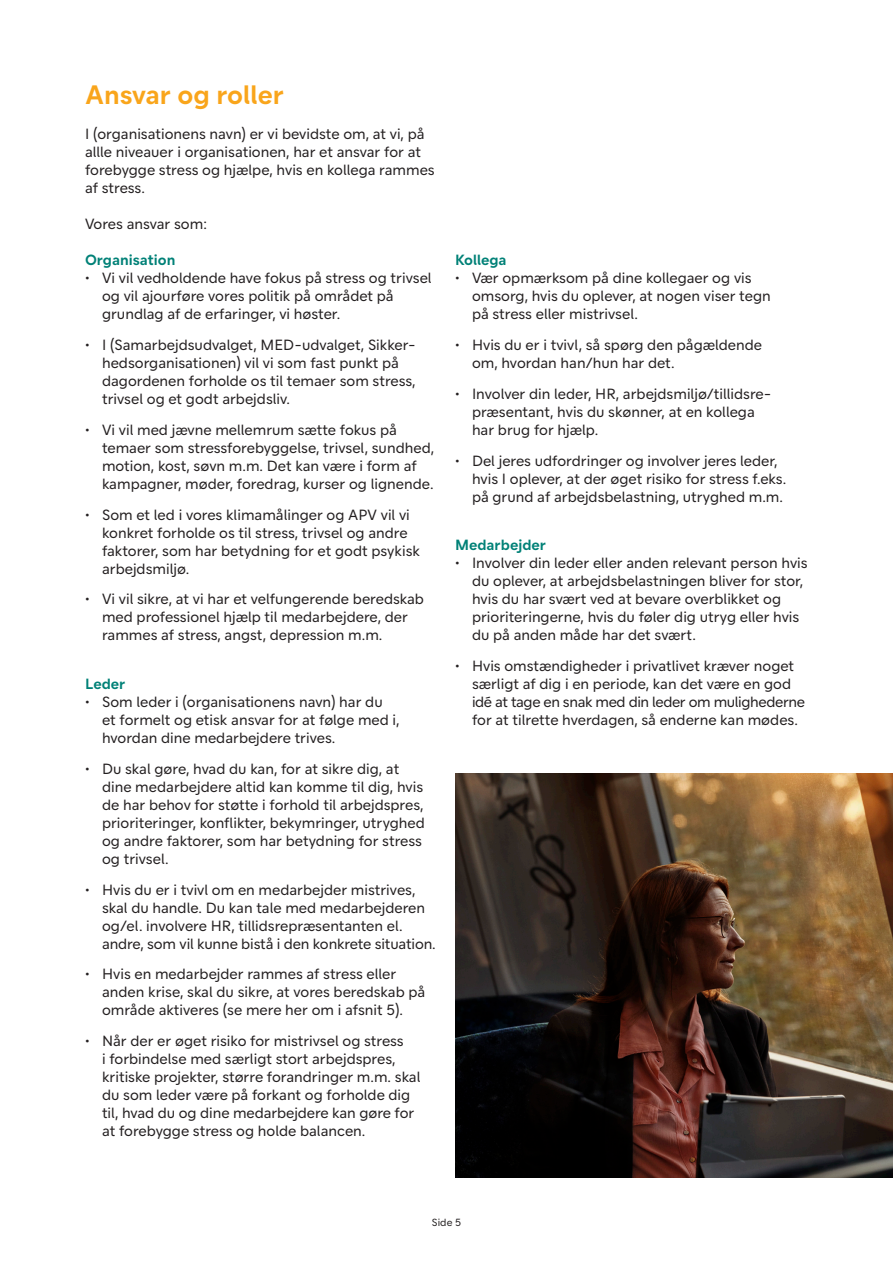
<style>
.page{position:relative;width:893px;height:1263px;background:#fff}
.page>*{position:absolute;margin:0;border:0;box-sizing:border-box;transform-origin:0 0}
.VELLIV_Brødtekst{font:700 27px "Velliv";color:#f9a51b}
.VELLIV_Brødtekst-2{font:15px/18px "Velliv";color:#231f20}
.VELLIV_Brødtekst-3{font:700 15px "Velliv";color:#008177}
.t1{font:10.5px "Velliv";color:#231f20}
</style>
<div class="page">
<img style="left:455px;top:774px;width:438px;height:404px">
<p class="VELLIV_Brødtekst" style="left:85px;top:73px;width:200px">Ansvar og roller</p>
<p class="VELLIV_Brødtekst-2" style="left:85px;top:125px;width:351px">I (organisationens navn) er vi bevidste om, at vi, på allle niveauer i organisationen, har et ansvar for at forebygge stress og hjælpe, hvis en kollega rammes af stress.</p>
<p class="VELLIV_Brødtekst-2" style="left:85px;top:215px;width:123px">Vores ansvar som:</p>
<p class="VELLIV_Brødtekst-3" style="left:85px;top:248px;width:92px">Organisation</p>
<p class="VELLIV_Brødtekst-2" style="left:102px;top:269px;width:331px;text-indent:-17px">• Vi vil vedholdende have fokus på stress og trivsel og vil ajourføre vores politik på området på grundlag af de erfaringer, vi høster.</p>
<p class="VELLIV_Brødtekst-2" style="left:102px;top:336px;width:315px;text-indent:-17px">• I (Samarbejdsudvalget, MED-udvalget, Sikker&shy;hedsorganisationen) vil vi som fast punkt på dagordenen forholde os til temaer som stress, trivsel og et godt arbejdsliv.</p>
<p class="VELLIV_Brødtekst-2" style="left:102px;top:421px;width:334px;text-indent:-17px">• Vi vil med jævne mellemrum sætte fokus på temaer som stressforebyggelse, trivsel, sundhed, motion, kost, søvn m.m. Det kan være i form af kampagner, møder, foredrag, kurser og lignende.</p>
<p class="VELLIV_Brødtekst-2" style="left:102px;top:505px;width:320px;text-indent:-17px">• Som et led i vores klimamålinger og APV vil vi konkret forholde os til stress, trivsel og andre faktorer, som har betydning for et godt psykisk arbejdsmiljø.</p>
<p class="VELLIV_Brødtekst-2" style="left:102px;top:590px;width:323px;text-indent:-17px">• Vi vil sikre, at vi har et velfungerende beredskab med professionel hjælp til medarbejdere, der rammes af stress, angst, depression m.m.</p>
<p class="VELLIV_Brødtekst-3" style="left:85px;top:672px;width:42px">Leder</p>
<p class="VELLIV_Brødtekst-2" style="left:102px;top:693px;width:299px;text-indent:-17px">• Som leder i (organisationens navn) har du et formelt og etisk ansvar for at følge med i, hvordan dine medarbejdere trives.</p>
<p class="VELLIV_Brødtekst-2" style="left:102px;top:760px;width:324px;text-indent:-17px">• Du skal gøre, hvad du kan, for at sikre dig, at dine medarbejdere altid kan komme til dig, hvis de har behov for støtte i forhold til arbejdspres, prioriteringer, konflikter, bekymringer, utryghed og andre faktorer, som har betydning for stress og trivsel.</p>
<p class="VELLIV_Brødtekst-2" style="left:102px;top:880px;width:335px;text-indent:-17px">• Hvis du er i tvivl om en medarbejder mistrives, skal du handle. Du kan tale med medarbejderen og/el. involvere HR, tillidsrepræsentanten el. andre, som vil kunne bistå i den konkrete situation.</p>
<p class="VELLIV_Brødtekst-2" style="left:102px;top:965px;width:325px;text-indent:-17px">• Hvis en medarbejder rammes af stress eller anden krise, skal du sikre, at vores beredskab på område aktiveres (se mere her om i afsnit 5).</p>
<p class="VELLIV_Brødtekst-2" style="left:102px;top:1032px;width:320px;text-indent:-17px">• Når der er øget risiko for mistrivsel og stress<br>i forbindelse med særligt stort arbejdspres, kritiske projekter, større forandringer m.m. skal du som leder være på forkant og forholde dig til, hvad du og dine medarbejdere kan gøre for at forebygge stress og holde balancen.</p>
<p class="VELLIV_Brødtekst-3" style="left:455px;top:248px;width:53px">Kollega</p>
<p class="VELLIV_Brødtekst-2" style="left:472px;top:269px;width:300px;text-indent:-17px">• Vær opmærksom på dine kollegaer og vis omsorg, hvis du oplever, at nogen viser tegn på stress eller mistrivsel.</p>
<p class="VELLIV_Brødtekst-2" style="left:472px;top:336px;width:292px;text-indent:-17px">• Hvis du er i tvivl, så spørg den pågældende om, hvordan han/hun har det.</p>
<p class="VELLIV_Brødtekst-2" style="left:472px;top:385px;width:299px;text-indent:-17px">• Involver din leder, HR, arbejdsmiljø/tillidsre&shy;præsentant, hvis du skønner, at en kollega har brug for hjælp.</p>
<p class="VELLIV_Brødtekst-2" style="left:472px;top:451px;width:316px;text-indent:-17px">• Del jeres udfordringer og involver jeres leder, hvis I oplever, at der øget risiko for stress f.eks. på grund af arbejdsbelastning, utryghed m.m.</p>
<p class="VELLIV_Brødtekst-3" style="left:455px;top:533px;width:93px">Medarbejder</p>
<p class="VELLIV_Brødtekst-2" style="left:472px;top:554px;width:337px;text-indent:-17px">• Involver din leder eller anden relevant person hvis du oplever, at arbejdsbelastningen bliver for stor, hvis du har svært ved at bevare overblikket og prioriteringerne, hvis du føler dig utryg eller hvis du på anden måde har det svært.</p>
<p class="VELLIV_Brødtekst-2" style="left:472px;top:657px;width:334px;text-indent:-17px">• Hvis omstændigheder i privatlivet kræver noget særligt af dig i en periode, kan det være en god idé at tage en snak med din leder om mulighederne for at tilrette hverdagen, så enderne kan mødes.</p>
<p class="t1" style="left:432px;top:1214px;width:31px">Side 5</p>
</div>
